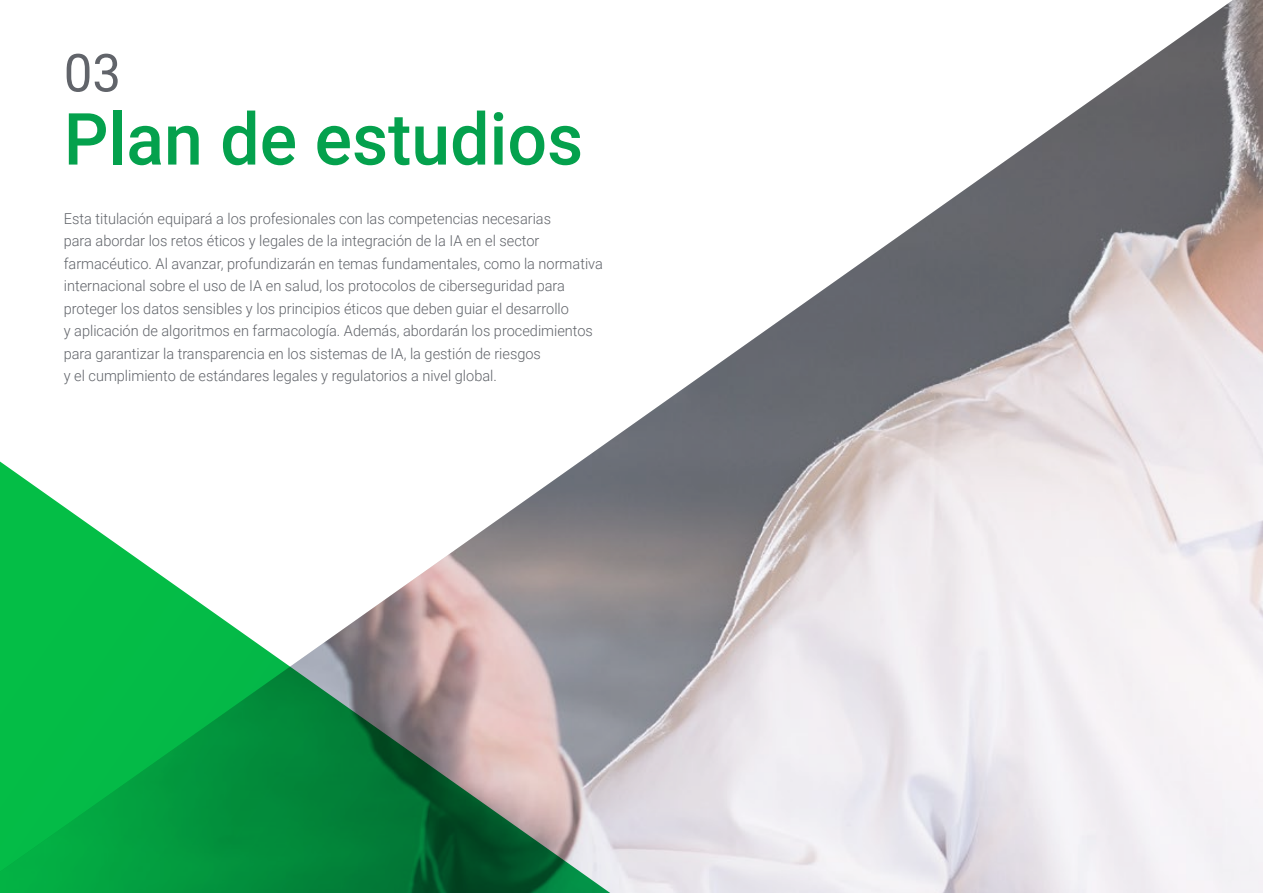
<style>
.page{position:relative;width:1263px;height:893px;background:#fff}
.page>*{position:absolute;margin:0;border:0;box-sizing:border-box;transform-origin:0 0}
.t1{font:500 72px "Roboto";color:#04a14d}
.t2{font:52.5px "Roboto";color:#61646a}
.t3{font:300 15px/22.5px "Roboto";color:#61646a}
</style>
<div class="page">
<img style="left:602px;top:0;width:661px;height:893px">
<svg style="left:0;top:446px;width:640px;height:447px"></svg>
<h2 class="t2" style="left:64px;top:36px;width:59px">03</h2>
<h1 class="t1" style="left:64px;top:89px;width:521px">Plan de estudios</h1>
<p class="t3" style="left:64px;top:207px;width:541px">Esta titulación equipará a los profesionales con las competencias necesarias<br>para abordar los retos éticos y legales de la integración de la IA en el sector farmacéutico. Al avanzar, profundizarán en temas fundamentales, como la normativa internacional sobre el uso de IA en salud, los protocolos de ciberseguridad para proteger los datos sensibles y los principios éticos que deben guiar el desarrollo<br>y aplicación de algoritmos en farmacología. Además, abordarán los procedimientos para garantizar la transparencia en los sistemas de IA, la gestión de riesgos<br>y el cumplimiento de estándares legales y regulatorios a nivel global.</p>
</div>
